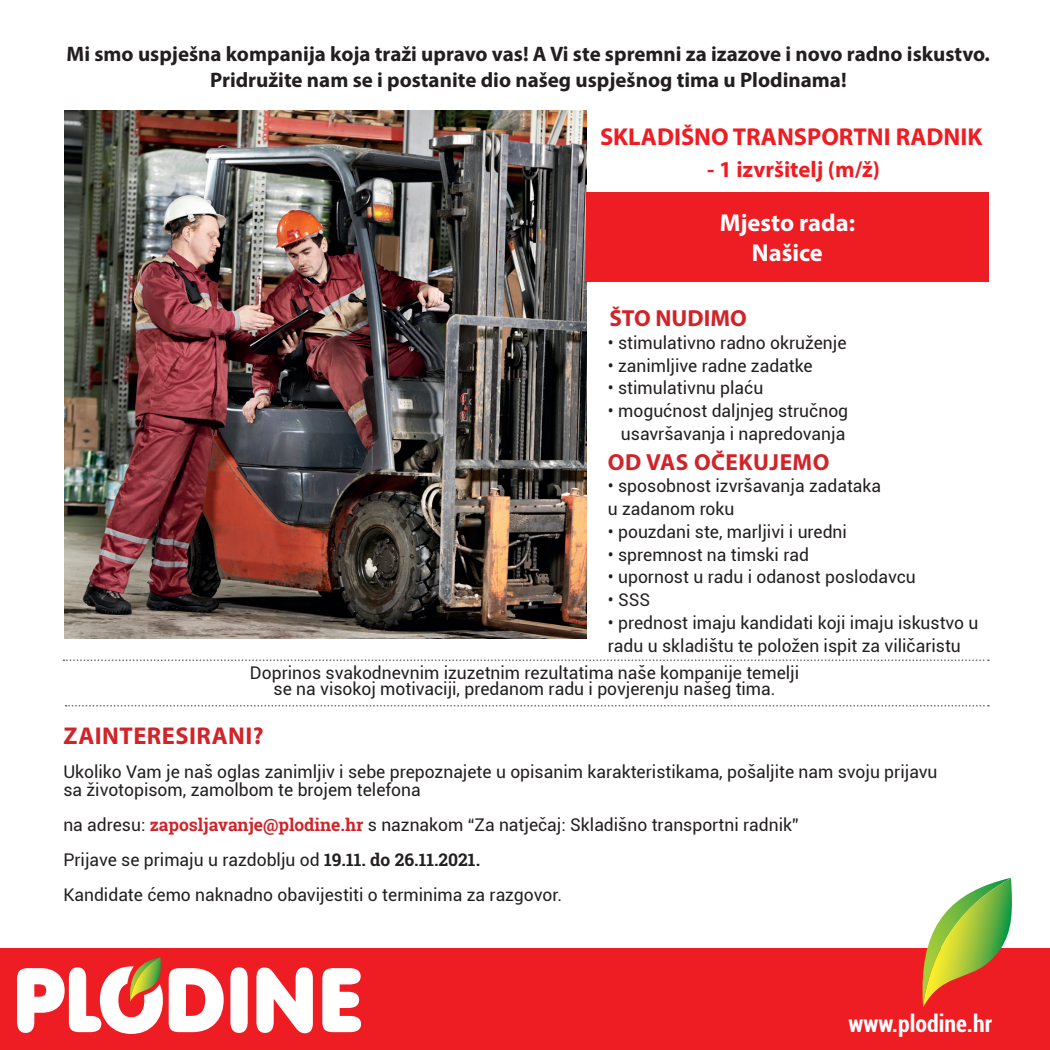
<style>
.page{position:relative;width:1050px;height:1050px;background:#fff}
.page>*{position:absolute;margin:0;border:0;box-sizing:border-box;transform-origin:0 0}
.t1{font:700 24.5px "Myriad Pro";color:#ee1d23}
.t2{font:700 24.5px/29.4px "Myriad Pro";color:#fff;text-align:center}
.t3{font:700 24.32px "Myriad Pro";letter-spacing:.02em;color:#d1232a}
.t4{font:700 condensed 23.62px "Roboto";color:#fff}
.t5{font:700 23.28px "Myriad Pro";letter-spacing:.02em;color:#d1232a}
.t6{font:700 23.28px "Myriad Pro";color:#d1232a}
.t7{font:700 22.75px "Myriad Pro";color:#ee1d23}
.t8{font:700 21px/25.2px "Myriad Pro";color:#231f20;text-align:center}
.t9{font:17.5px/22.8px "Roboto";color:#231f20}
.s1{font-family:"Roboto Slab";font-weight:700;color:#d1232a}
.s2{font-family:"Roboto Slab";font-weight:700}
</style>
<div class="page">
<div style="left:0;top:949px;width:1050px;height:101px;background:#ee1d23"></div>
<img style="left:923px;top:878px;width:88px;height:129px">
<img style="left:65px;top:110px;width:521px;height:528px">
<svg style="left:66px;top:705px;width:923px;height:2px"></svg>
<svg style="left:63px;top:659px;width:926px;height:2px"></svg>
<div style="left:586px;top:192px;width:403px;height:89px;background:#ee1d23"></div>
<svg style="left:169px;top:968px;width:55px;height:64px"></svg>
<svg style="left:230px;top:967px;width:18px;height:66px"></svg>
<svg style="left:256px;top:967px;width:57px;height:66px"></svg>
<svg style="left:322px;top:968px;width:39px;height:64px"></svg>
<svg style="left:17px;top:966px;width:146px;height:68px"></svg>
<img style="left:160px;top:957px;width:1px;height:45px">
<img style="left:130px;top:957px;width:30px;height:45px">
<p class="t8" style="left:67px;top:41px;width:925px">Mi smo uspješna kompanija koja traži upravo vas! A Vi ste spremni za izazove i novo radno iskustvo.<br>Pridružite nam se i postanite dio našeg uspješnog tima u Plodinama!</p>
<h1 class="t1" style="left:600px;top:121px;width:384px">SKLADIŠNO TRANSPORTNI RADNIK</h1>
<h3 class="t7" style="left:707px;top:154px;width:174px">- 1 izvršitelj (m/ž)</h3>
<h1 class="t2" style="left:720px;top:207px;width:137px">Mjesto rada:<br>Našice</h1>
<h3 class="t6" style="left:609px;top:303px;width:139px">ŠTO NUDIMO</h3>
<p class="t9" style="left:608px;top:331px;width:240px">• stimulativno radno okruženje</p>
<p class="t9" style="left:608px;top:353px;width:206px">• zanimljive radne zadatke</p>
<p class="t9" style="left:608px;top:376px;width:157px">• stimulativnu plaću</p>
<p class="t9" style="left:608px;top:399px;width:242px;text-align:center">• mogućnost daljnjeg stručnog usavršavanja i napredovanja</p>
<h3 class="t5" style="left:608px;top:447px;width:223px">OD VAS OČEKUJEMO</h3>
<p class="t9" style="left:608px;top:474px;width:275px">• sposobnost izvršavanja zadataka u zadanom roku</p>
<p class="t9" style="left:608px;top:520px;width:241px">• pouzdani ste, marljivi i uredni</p>
<p class="t9" style="left:608px;top:542px;width:203px">• spremnost na timski rad</p>
<p class="t9" style="left:608px;top:565px;width:310px">• upornost u radu i odanost poslodavcu</p>
<p class="t9" style="left:608px;top:588px;width:44px">• SSS</p>
<p class="t9" style="left:608px;top:611px;width:372px">• prednost imaju kandidati koji imaju iskustvo u radu u skladištu te položen ispit za viličaristu</p>
<p class="t9" style="left:250px;top:665px;width:551px;line-height:15.8px;text-align:center">Doprinos svakodnevnim izuzetnim rezultatima naše kompanije temelji se na visokoj motivaciji, predanom radu i povjerenju našeg tima.</p>
<h2 class="t3" style="left:64px;top:720px;width:201px">ZAINTERESIRANI?</h2>
<p class="t9" style="left:63px;top:763px;width:876px;line-height:17.5px">Ukoliko Vam je naš oglas zanimljiv i sebe prepoznajete u opisanim karakteristikama, pošaljite nam svoju prijavu sa životopisom, zamolbom te brojem telefona</p>
<p class="t9" style="left:63px;top:807px;width:737px;line-height:35px">na adresu: <span class="s1">zaposljavanje@plodine.hr</span> s naznakom “Za natječaj: Skladišno transportni radnik”<br>Prijave se primaju u razdoblju od <span class="s2">19.11. do 26.11.2021.<br></span>Kandidate ćemo naknadno obavijestiti o terminima za razgovor.</p>
<h3 class="t4" style="left:848px;top:1007px;width:145px">www.plodine.hr</h3>
</div>
